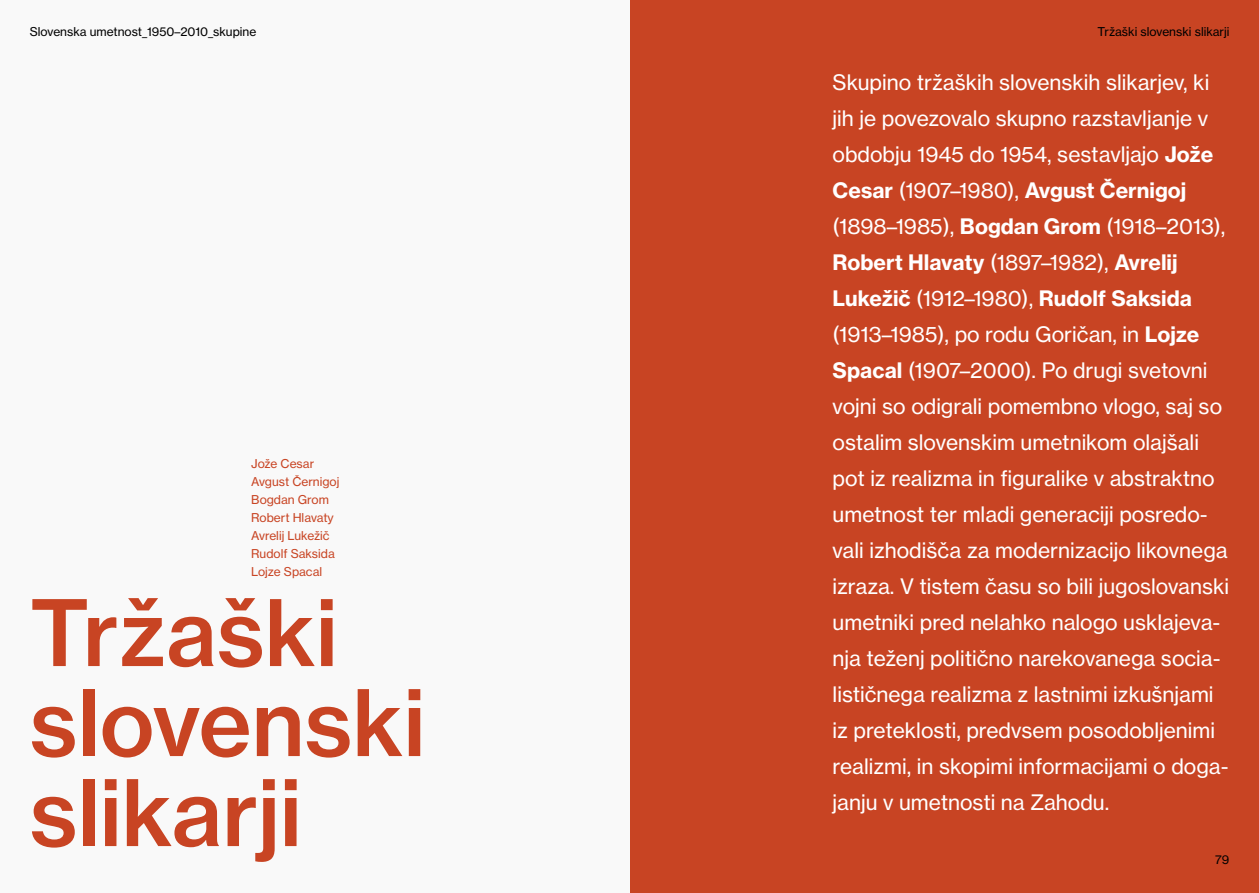
<style>
.page{position:relative;width:1259px;height:893px;background:#fff}
.page>*{position:absolute;margin:0;border:0;box-sizing:border-box;transform-origin:0 0}
.t1{font:90px/90px "N Haas Grotesk TX Pro 65 Md";color:#c84423}
.t2{font:21px/36px "N Haas Grotesk TX Pro 55 Rg";color:#fff}
.t3{font:21px/36px "N Haas Grotesk TX Pro 75 Bd";color:#fff}
.t4{font:12px/18px "N Haas Grotesk TX Pro 55 Rg";color:#c84423}
.t5{font:12px "N Haas Grotesk TX Pro 55 Rg";color:#000}
.s1{font-family:"N Haas Grotesk TX Pro 75 Bd"}
.s2{font-family:"N Haas Grotesk TX Pro 55 Rg"}
</style>
<div class="page">
<div style="left:629px;top:0;width:630px;height:893px;background:#c84423"></div>
<div style="left:0;top:0;width:629px;height:893px;background:#f9f9f9"></div>
<p class="t5" style="left:30px;top:24px;width:228px">Slovenska umetnost_1950–2010_skupine</p>
<p class="t4" style="left:251px;top:455px;width:90px">Jože Cesar<br>Avgust Černigoj<br>Bogdan Grom<br>Robert Hlavaty<br>Avrelij Lukežič<br>Rudolf Saksida<br>Lojze Spacal</p>
<h1 class="t1" style="left:30px;top:588px;width:397px">Tržaški slovenski slikarji</h1>
<p class="t5" style="left:1097px;top:24px;width:133px">Tržaški slovenski slikarji</p>
<p class="t2" style="left:832px;top:64px;width:382px">Skupino tržaških slovenskih slikarjev, ki jih je povezovalo skupno razstavljanje v obdobju 1945 do 1954, sestavljajo <span class="s1">Jože</span></p>
<p class="t3" style="left:832px;top:172px;width:355px">Cesar <span class="s2">(1907–1980),</span> Avgust Černigoj</p>
<p class="t2" style="left:832px;top:208px;width:394px">(1898–1985), <span class="s1">Bogdan Grom</span> (1918–2013),</p>
<p class="t3" style="left:832px;top:244px;width:361px">Robert Hlavaty <span class="s2">(1897–1982),</span> Avrelij<br>Lukežič <span class="s2">(1912–1980),</span> Rudolf Saksida</p>
<p class="t2" style="left:832px;top:316px;width:398px">(1913–1985), po rodu Goričan, in <span class="s1">Lojze Spacal</span> (1907–2000). Po drugi svetovni vojni so odigrali pomembno vlogo, saj so ostalim slovenskim umetnikom olajšali pot iz realizma in figuralike v abstraktno umetnost ter mladi generaciji posredo&shy;vali izhodišča za modernizacijo likovnega izraza. V tistem času so bili jugoslovanski umetniki pred nelahko nalogo usklajeva&shy;nja teženj politično narekovanega socia&shy;lističnega realizma z lastnimi izkušnjami iz preteklosti, predvsem posodobljenimi realizmi, in skopimi informacijami o doga&shy;janju v umetnosti na Zahodu.</p>
<p class="t5" style="left:1215px;top:852px;width:16px">79</p>
</div>
